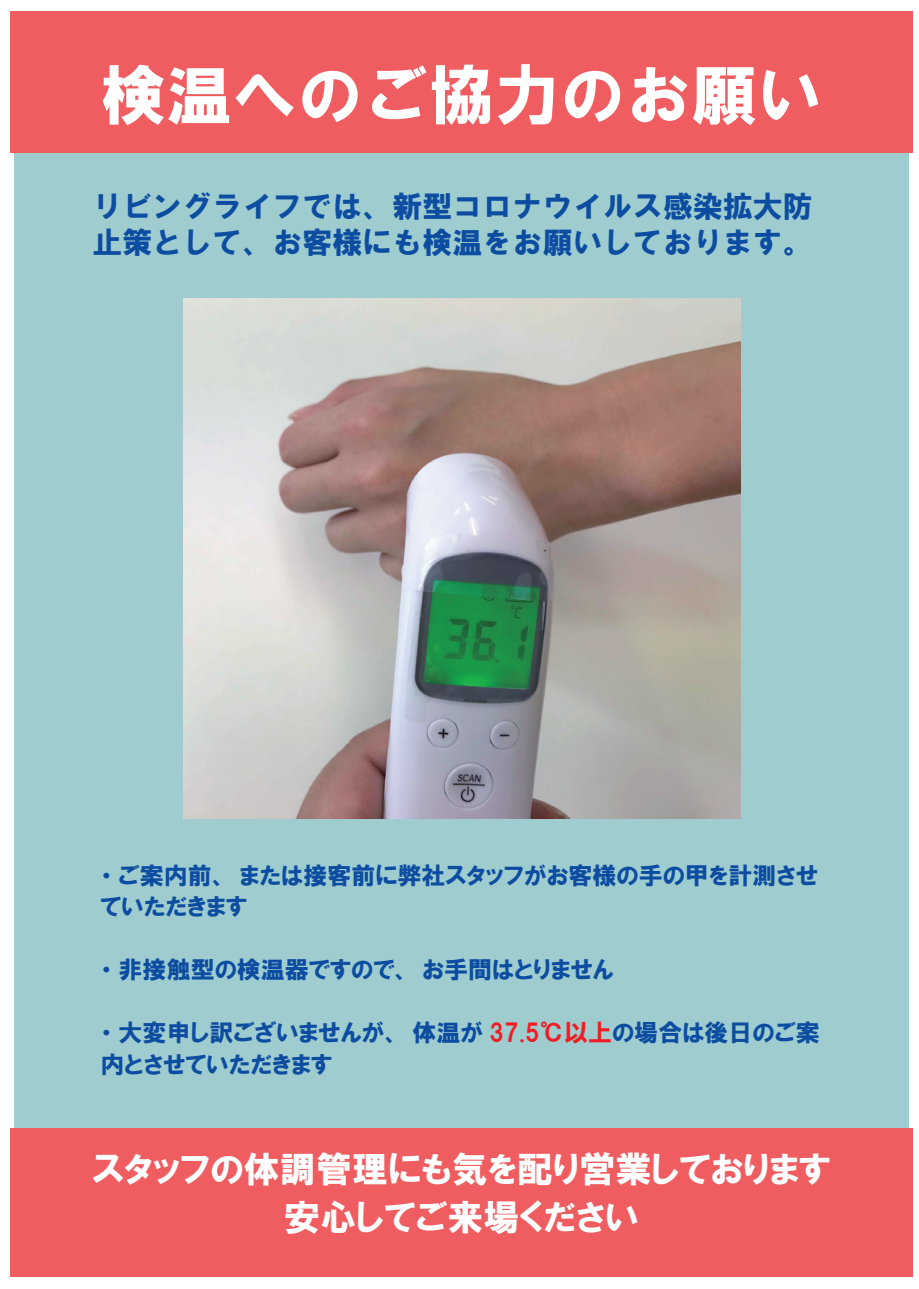
<style>
.page{position:relative;width:919px;height:1289px;background:#fff}
.page>*{position:absolute;margin:0;border:0;box-sizing:border-box;transform-origin:0 0}
.t1{font:65.55px "HGS Soei Kakugothic UB";color:#fff}
.t2{font:36px/48.4px "HGP Soei Kakugothic UB";color:#fff;text-align:center}
.t3{font:30px/36px "HG Soei Kakugothic UB";color:#0d4da1}
.t4{font:24px/31.5px "HGP Soei Kakugothic UB";color:#0d4da1}
.s1{color:#ee1d23}
</style>
<div class="page">
<div style="left:14px;top:11px;width:894px;height:1265px;background:#9ecccf"></div>
<div style="left:11px;top:11px;width:901px;height:141px;background:#f05d60"></div>
<img style="left:183px;top:298px;width:557px;height:520px">
<div style="left:11px;top:1127px;width:901px;height:149px;background:#f05d60"></div>
<h1 class="t1" style="left:101px;top:62px;width:723px">検温へのご協力のお願い</h1>
<p class="t3" style="left:92px;top:188px;width:721px">リビングライフでは、新型コロナウイルス感染拡大防止策として、お客様にも検温をお願いしております。</p>
<p class="t4" style="left:101px;top:859px;width:719px">・ご案内前、または接客前に弊社スタッフがお客様の手の甲を計測させていただきます</p>
<p class="t4" style="left:101px;top:953px;width:515px">・非接触型の検温器ですので、お手間はとりません</p>
<p class="t4" style="left:101px;top:1016px;width:720px">・大変申し訳ございませんが、体温が <span class="s1">37.5℃以上</span>の場合は後日のご案内とさせていただきます</p>
<h2 class="t2" style="left:93px;top:1144px;width:739px">スタッフの体調管理にも気を配り営業しております安心してご来場ください</h2>
</div>
